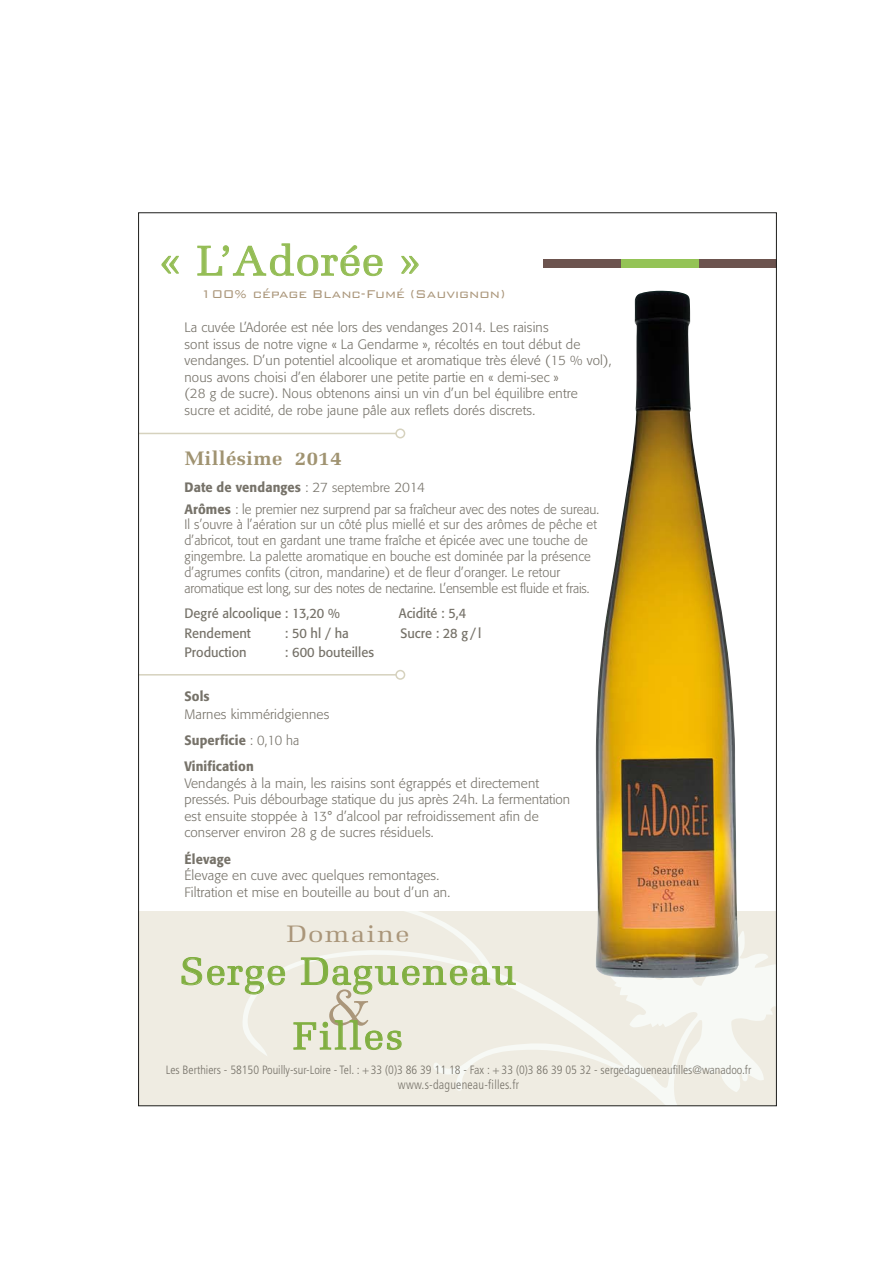
<style>
.page{position:relative;width:893px;height:1263px;background:#fff}
.page>*{position:absolute;margin:0;border:0;box-sizing:border-box;transform-origin:0 0}
.t1{font:300 52.95px "Minister";color:#aa967a}
.t2{font:42px "Melior";letter-spacing:.02em;color:#94bd55;scale:1.05 1}
.t3{font:38.25px/64.7px "Melior";letter-spacing:.04em;color:#81af41;text-align:center;scale:1.05 1}
.t4{font:23.85px "Melior";letter-spacing:.05em;color:#aa967a;scale:1.17 1}
.t5{font:700 19.5px "Melior";letter-spacing:.02em;color:#a09371;scale:1.05 1}
.t6{font:300 15px "Bank Gothic BT";color:#aa967a}
.t7{font:300 13.5px/16.5px "Formata";letter-spacing:.01em;color:#767269}
.t8{font:300 13.5px/15.8px "Formata";letter-spacing:.01em;color:#767269;scale:.95 1}
.t9{font:13.5px "Formata";color:#767269;scale:.95 1}
.t10{font:500 13.5px "Formata";letter-spacing:.01em;color:#767269;scale:.95 1}
.t11{font:300 condensed 12.75px "Frutiger";letter-spacing:.02em;color:#767269;scale:.95 1}
.t12{font:300 condensed 12px "Frutiger";color:#767269}
.s1{font-weight:500}
.s2{font-size:12.75px}
</style>
<div class="page">
<div style="left:139px;top:912px;width:637px;height:194px;background:#efece2"></div>
<svg style="left:243px;top:912px;width:434px;height:192px"></svg>
<svg style="left:610px;top:931px;width:164px;height:161px"></svg>
<hr style="left:139px;top:433px;width:257px;height:1px;background:#d6d2be">
<div style="left:395px;top:428px;width:10px;height:10px;border:2px solid #d6d2be;border-radius:50%"></div>
<hr style="left:139px;top:674px;width:257px;height:1px;background:#d6d2be">
<div style="left:395px;top:670px;width:10px;height:10px;border:2px solid #d6d2be;border-radius:50%"></div>
<svg style="left:162px;top:256px;width:17px;height:17px"></svg>
<svg style="left:198px;top:244px;width:184px;height:32px"></svg>
<svg style="left:401px;top:256px;width:17px;height:18px"></svg>
<div style="left:699px;top:259px;width:77px;height:8px;background:#6c534e"></div>
<div style="left:544px;top:259px;width:77px;height:8px;background:#6c534e"></div>
<div style="left:621px;top:259px;width:78px;height:8px;background:#94c356"></div>
<svg style="left:182px;top:957px;width:103px;height:37px"></svg>
<svg style="left:301px;top:958px;width:215px;height:36px"></svg>
<svg style="left:294px;top:1020px;width:107px;height:30px"></svg>
<img style="left:596px;top:291px;width:143px;height:687px">
<h2 class="t2" style="left:158px;top:235px;width:254px">« L’Adorée »</h2>
<p class="t6" style="left:201px;top:286px;width:306px">100% cépage Blanc-Fumé (Sauvignon)</p>
<p class="t7" style="left:184px;top:319px;width:428px">La cuvée L’Adorée est née lors des vendanges 2014. Les raisins<br>sont issus de notre vigne « La Gendarme », récoltés en tout début de vendanges. D’un potentiel alcoolique et aromatique très élevé (15 % vol), nous avons choisi d’en élaborer une petite partie en « demi-sec »<br>(28 g de sucre). Nous obtenons ainsi un vin d’un bel équilibre entre sucre et acidité, de robe jaune pâle aux reflets dorés discrets.</p>
<h3 class="t5" style="left:185px;top:446px;width:151px">Millésime 2014</h3>
<p class="t8" style="left:184px;top:476px;width:438px;line-height:21.8px"><span class="s1">Date de vendanges</span> : 27 <span class="s2">septembre</span> 2014<br><span class="s1">Arômes</span> : le premier nez surprend par sa fraîcheur avec des notes de sureau.</p>
<p class="t8" style="left:184px;top:517px;width:436px">Il s’ouvre à l’aération sur un côté plus miellé et sur des arômes de pêche et d’abricot, tout en gardant une trame fraîche et épicée avec une touche de gingembre. La palette aromatique en bouche est dominée par la présence d’agrumes confits (citron, mandarine) et de fleur d’oranger. Le retour aromatique est long, sur des notes de nectarine. L’ensemble est fluide et frais.</p>
<p class="t9" style="left:184px;top:605px;width:165px">Degré alcoolique : 13,20 %</p>
<p class="t9" style="left:399px;top:605px;width:72px">Acidité : 5,4</p>
<p class="t9" style="left:184px;top:624px;width:72px">Rendement</p>
<p class="t9" style="left:285px;top:624px;width:69px">: 50 hl / ha</p>
<p class="t9" style="left:400px;top:624px;width:87px">Sucre : 28 g / l</p>
<p class="t9" style="left:184px;top:644px;width:67px">Production</p>
<p class="t9" style="left:285px;top:644px;width:95px">: 600 bouteilles</p>
<p class="t10" style="left:184px;top:688px;width:28px">Sols</p>
<p class="t7" style="left:184px;top:701px;width:146px;line-height:26.2px">Marnes kimméridgiennes<br><span class="s1">Superficie</span> : 0,10 ha<br><span class="s1">Vinification</span></p>
<p class="t7" style="left:184px;top:775px;width:387px">Vendangés à la main, les raisins sont égrappés et directement pressés. Puis débourbage statique du jus après 24h. La fermentation est ensuite stoppée à 13° d’alcool par refroidissement afin de conserver environ 28 g de sucres résiduels.</p>
<p class="t10" style="left:184px;top:850px;width:51px">Élevage</p>
<p class="t7" style="left:184px;top:867px;width:267px">Élevage en cuve avec quelques remontages.<br>Filtration et mise en bouteille au bout d’un an.</p>
<h3 class="t4" style="left:287px;top:919px;width:106px">Domaine</h3>
<h3 class="t3" style="left:180px;top:939px;width:322px">Serge Dagueneau<br>Filles</h3>
<h1 class="t1" style="left:327px;top:974px;width:45px">&amp;</h1>
<p class="t12" style="left:166px;top:1063px;width:587px">Les Berthiers - 58150 Pouilly-sur-Loire - Tel. : +33 (0)3 86 39 11 18 - Fax : + 33 (0)3 86 39 05 32 - sergedagueneaufilles@wanadoo.fr</p>
<p class="t11" style="left:398px;top:1078px;width:129px">www.s-dagueneau-filles.fr</p>
</div>
